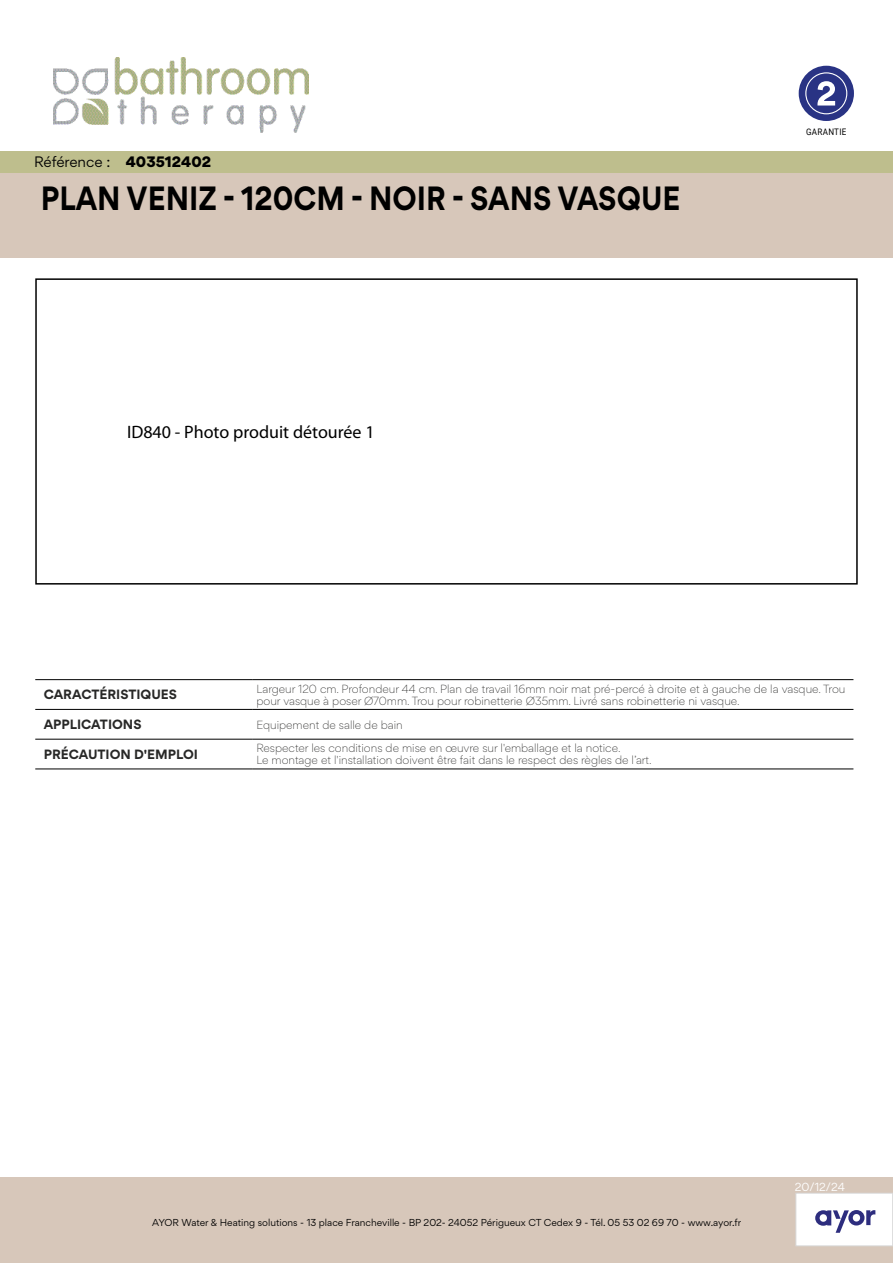
<style>
.page{position:relative;width:893px;height:1263px;background:#fff}
.page>*{position:absolute;margin:0;border:0;box-sizing:border-box;transform-origin:0 0}
.t1{font:700 30px "Gordita";color:#000;scale:.9 1}
.t2{font:18px "Myriad Pro";color:#000}
.t3{font:13.5px "Gordita";letter-spacing:-.005em;color:#000}
.t4{font:700 12px "Gordita";color:#282827}
.t5{font:300 10.5px/12px "Gordita";color:#282827}
.t6{font:10.5px "Gordita";color:#fff}
.t7{font:9px "Gordita";color:#000}
.t8{font:9px "Roboto";letter-spacing:.035em;color:#000;scale:.9 1}
.s1{font-weight:900}
</style>
<div class="page">
<div style="left:0;top:172px;width:893px;height:85px;background:#d7c7ba"></div>
<div style="left:0;top:1178px;width:893px;height:85px;background:#d7c7ba"></div>
<div style="left:796px;top:1193px;width:97px;height:53px;background:#fff"></div>
<div style="left:795px;top:1193px;width:98px;height:53px;border:1px solid #dadada"></div>
<hr style="left:35px;top:679px;width:217px;height:1px;background:#000">
<hr style="left:252px;top:679px;width:601px;height:1px;background:#000">
<hr style="left:35px;top:709px;width:217px;height:1px;background:#000">
<hr style="left:252px;top:709px;width:601px;height:1px;background:#000">
<hr style="left:35px;top:739px;width:217px;height:1px;background:#000">
<hr style="left:252px;top:739px;width:601px;height:1px;background:#000">
<hr style="left:35px;top:768px;width:217px;height:1px;background:#000">
<hr style="left:252px;top:768px;width:601px;height:1px;background:#000">
<div style="left:799px;top:66px;width:55px;height:55px;background:#293384;border-radius:50%"></div>
<svg style="left:805px;top:72px;width:42px;height:42px"></svg>
<div style="left:35px;top:278px;width:823px;height:307px;border:2px solid #000"></div>
<svg style="left:815px;top:1210px;width:60px;height:23px"></svg>
<img style="left:53px;top:57px;width:256px;height:75px">
<div style="left:0;top:151px;width:893px;height:21px;background:#bebe8d"></div>
<p class="t3" style="left:34px;top:152px;width:179px">Référence : <span class="s1">403512402</span></p>
<h1 class="t1" style="left:41px;top:174px;width:712px">PLAN VENIZ - 120CM - NOIR - SANS VASQUE</h1>
<h2 class="t2" style="left:127px;top:421px;width:249px">ID840 - Photo produit détourée 1</h2>
<p class="t8" style="left:806px;top:125px;width:46px">GARANTIE</p>
<p class="t4" style="left:44px;top:685px;width:135px">CARACTÉRISTIQUES</p>
<p class="t5" style="left:256px;top:682px;width:591px">Largeur 120 cm. Profondeur 44 cm. Plan de travail 16mm noir mat pré-percé à droite et à gauche de la vasque. Trou pour vasque à poser Ø70mm. Trou pour robinetterie Ø35mm. Livré sans robinetterie ni vasque.</p>
<p class="t4" style="left:44px;top:715px;width:99px">APPLICATIONS</p>
<p class="t5" style="left:256px;top:718px;width:148px">Equipement de salle de bain</p>
<p class="t4" style="left:44px;top:745px;width:156px">PRÉCAUTION D'EMPLOI</p>
<p class="t5" style="left:256px;top:742px;width:397px">Respecter les conditions de mise en œuvre sur l'emballage et la notice.<br>Le montage et l'installation doivent être fait dans le respect des règles de l’art.</p>
<p class="t7" style="left:152px;top:1216px;width:590px">AYOR Water &amp; Heating solutions - 13 place Francheville - BP 202- 24052 Périgueux CT Cedex 9 - Tél. 05 53 02 69 70 - www.ayor.fr</p>
<p class="t6" style="left:795px;top:1179px;width:52px">20/12/24</p>
</div>
